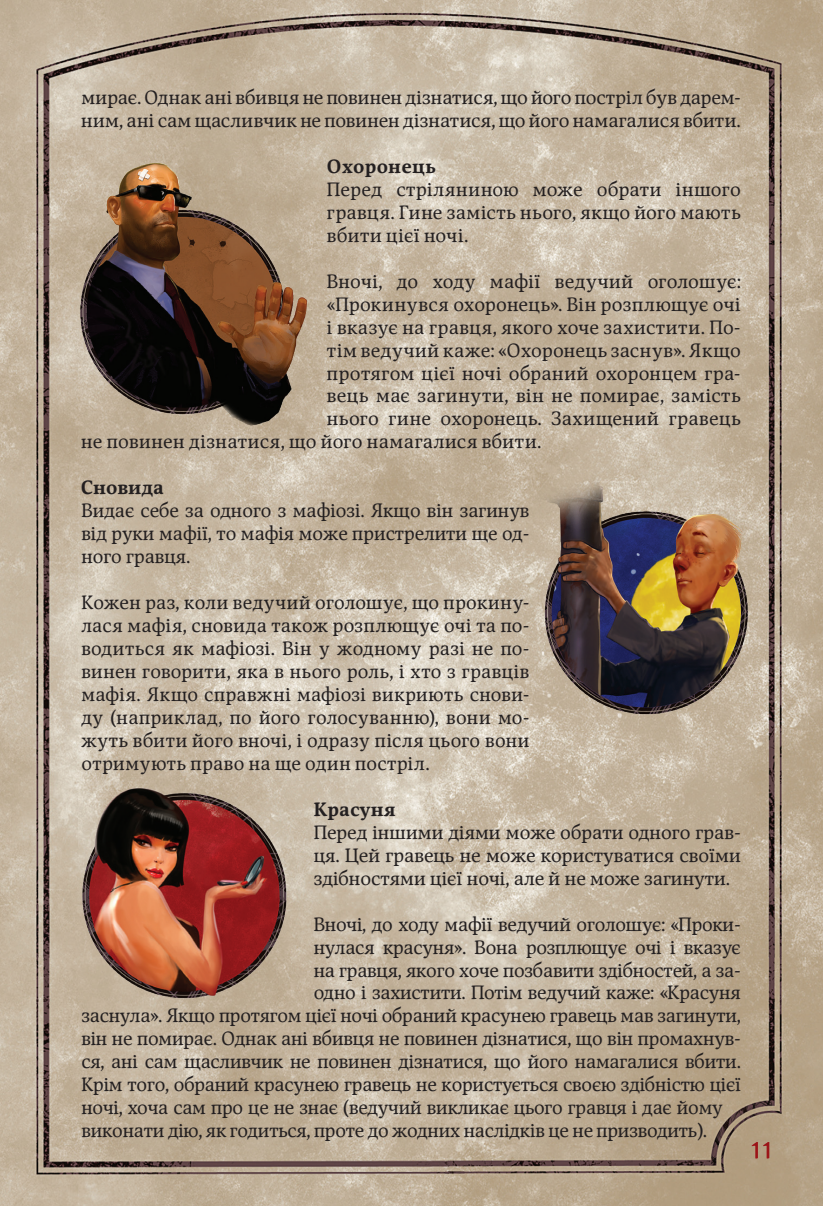
<style>
.page{position:relative;width:823px;height:1206px;background:#fff}
.page>*{position:absolute;margin:0;border:0;box-sizing:border-box;transform-origin:0 0}
.t1{font:22.5px "Mirandolina Calligr Two";color:#9c1418}
.t2{font:19.12px/22.9px "Mirandolina";letter-spacing:-.005em;color:#231f20;text-align:justify}
.t3{font:19.12px "Mirandolina";letter-spacing:.03em;color:#231f20}
.t4{font:19.12px "Mirandolina";letter-spacing:.015em;color:#231f20}
.t5{font:19.12px "Mirandolina";letter-spacing:.02em;color:#231f20}
.t6{font:700 19.12px "Mirandolina";color:#231f20}
</style>
<div class="page">
<img style="left:0;top:0;width:823px;height:1205px">
<img style="left:77px;top:780px;width:239px;height:224px">
<img style="left:536px;top:468px;width:215px;height:258px">
<img style="left:64px;top:159px;width:250px;height:270px">
<p class="t2" style="left:81px;top:86px;width:661px">мирає. Однак ані вбивця не повинен дізнатися, що його постріл був дарем&shy;ним, ані сам щасливчик не повинен дізнатися, що його намагалися вбити.</p>
<p class="t6" style="left:327px;top:154px;width:110px">Охоронець</p>
<p class="t2" style="left:327px;top:178px;width:415px">Перед стріляниною може обрати іншого гравця. Гине замість нього, якщо його мають вбити цієї ночі.</p>
<p class="t4" style="left:327px;top:269px;width:415px">Вночі, до ходу мафії ведучий оголошує:</p>
<p class="t4" style="left:327px;top:292px;width:415px">«Прокинувся охоронець». Він розплющує очі</p>
<p class="t5" style="left:327px;top:315px;width:415px">і вказує на гравця, якого хоче захистити. По-</p>
<p class="t3" style="left:327px;top:338px;width:415px">тім ведучий каже: «Охоронець заснув». Якщо</p>
<p class="t4" style="left:327px;top:361px;width:415px">протягом цієї ночі обраний охоронцем гра-</p>
<p class="t3" style="left:327px;top:384px;width:415px">вець має загинути, він не помирає, замість</p>
<p class="t3" style="left:327px;top:407px;width:415px">нього гине охоронець. Захищений гравець</p>
<p class="t5" style="left:81px;top:430px;width:461px">не повинен дізнатися, що його намагалися вбити.</p>
<p class="t6" style="left:81px;top:476px;width:84px">Сновида</p>
<p class="t2" style="left:81px;top:499px;width:450px">Видає себе за одного з мафіозі. Якщо він загинув від руки мафії, то мафія може пристрелити ще од&shy;ного гравця.</p>
<p class="t2" style="left:81px;top:591px;width:450px">Кожен раз, коли ведучий оголошує, що прокину&shy;лася мафія, сновида також розплющує очі та по&shy;водиться як мафіозі. Він у жодному разі не по&shy;винен говорити, яка в нього роль, і хто з гравців мафія. Якщо справжні мафіозі викриють снови&shy;ду (наприклад, по його голосуванню), вони мо&shy;жуть вбити його вночі, і одразу після цього вони отримують право на ще один постріл.</p>
<p class="t6" style="left:314px;top:797px;width:84px">Красуня</p>
<p class="t2" style="left:314px;top:821px;width:429px">Перед іншими діями може обрати одного грав&shy;ця. Цей гравець не може користуватися своїми здібностями цієї ночі, але й не може загинути.</p>
<p class="t2" style="left:314px;top:913px;width:428px">Вночі, до ходу мафії ведучий оголошує: «Проки-</p>
<p class="t2" style="left:314px;top:936px;width:428px">нулася красуня». Вона розплющує очі і вказує</p>
<p class="t2" style="left:314px;top:958px;width:428px">на гравця, якого хоче позбавити здібностей, а за-</p>
<p class="t2" style="left:314px;top:981px;width:428px">одно і захистити. Потім ведучий каже: «Красуня</p>
<p class="t2" style="left:81px;top:1004px;width:661px">заснула». Якщо протягом цієї ночі обраний красунею гравець мав загинути,</p>
<p class="t2" style="left:81px;top:1027px;width:661px">він не помирає. Однак ані вбивця не повинен дізнатися, що він промахнув-</p>
<p class="t2" style="left:81px;top:1050px;width:661px">ся, ані сам щасливчик не повинен дізнатися, що його намагалися вбити.</p>
<p class="t2" style="left:81px;top:1073px;width:661px">Крім того, обраний красунею гравець не користується своєю здібністю цієї</p>
<p class="t2" style="left:81px;top:1096px;width:643px">ночі, хоча сам про це не знає (ведучий викликає цього гравця і дає йому</p>
<p class="t2" style="left:81px;top:1119px;width:627px">виконати дію, як годиться, проте до жодних наслідків це не призводить).</p>
<p class="t1" style="left:751px;top:1136px;width:24px">11</p>
</div>
